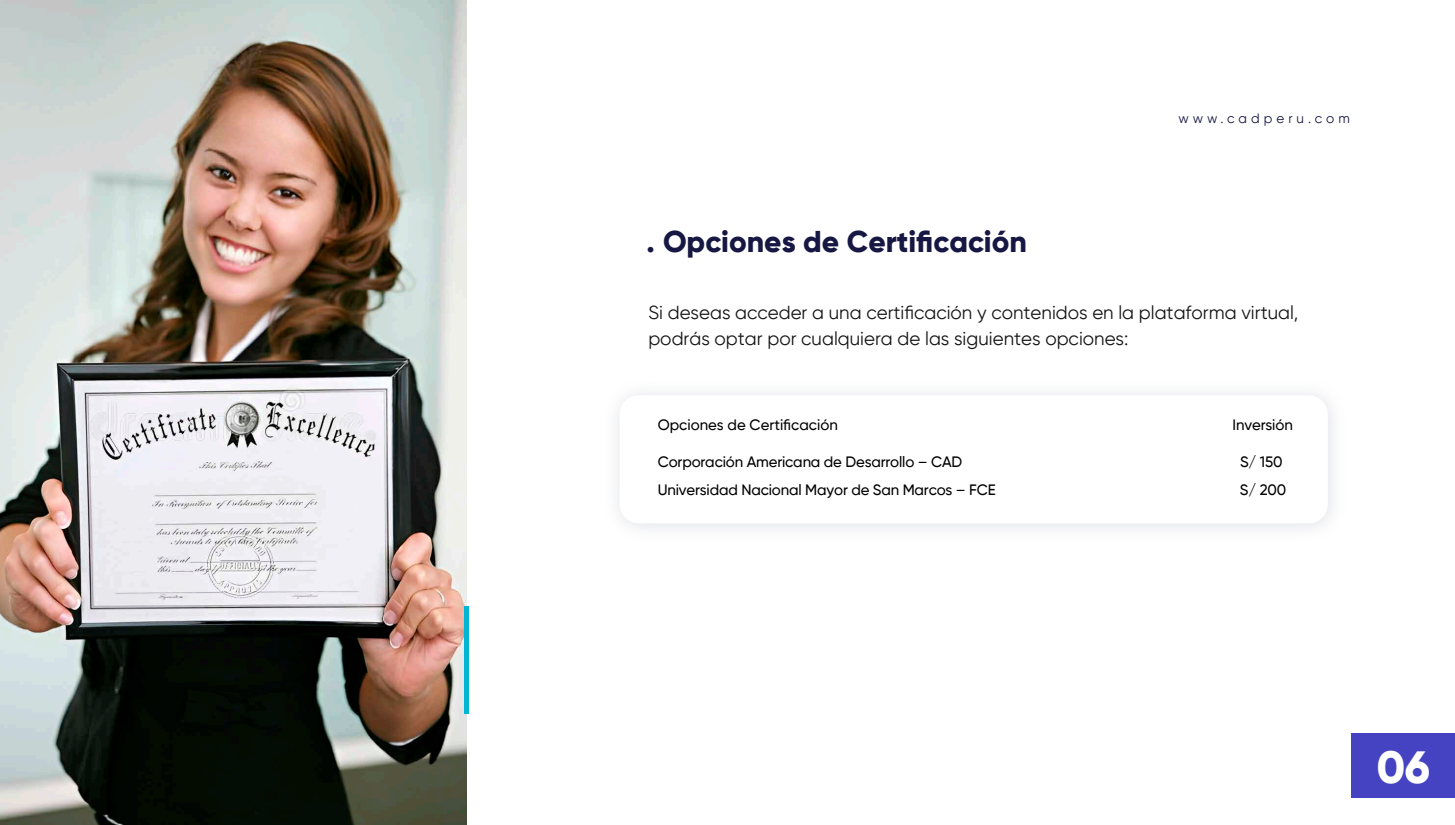
<style>
.page{position:relative;width:1455px;height:825px;background:#fff}
.page>*{position:absolute;margin:0;border:0;box-sizing:border-box;transform-origin:0 0}
.t1{font:800 45px "Gilroy";color:#fff}
.t2{font:800 30px "Gilroy";color:#171743}
.t3{font:18.75px/26.2px "Gilroy";color:#151515}
.t4{font:500 15px/27.2px "Gilroy";letter-spacing:-.01em;color:#000}
.t5{font:13.5px "Gilroy";letter-spacing:.3em;color:#171743}
</style>
<div class="page">
<img style="left:0;top:0;width:467px;height:825px">
<div style="left:1351px;top:733px;width:104px;height:65px;background:#4643c3"></div>
<div style="left:464px;top:606px;width:5px;height:108px;background:#00b6d4"></div>
<h2 class="t2" style="left:647px;top:223px;width:382px">. Opciones de Certificación</h2>
<p class="t5" style="left:1178px;top:110px;width:173px">www.cadperu.com</p>
<p class="t3" style="left:648px;top:299px;width:652px">Si deseas acceder a una certificación y contenidos en la plataforma virtual, podrás optar por cualquiera de las siguientes opciones:</p>
<p class="t4" style="left:658px;top:411px;width:182px">Opciones de Certificación</p>
<p class="t4" style="left:658px;top:448px;width:339px">Corporación Americana de Desarrollo – CAD<br>Universidad Nacional Mayor de San Marcos – FCE</p>
<p class="t4" style="left:1240px;top:448px;width:48px">S/ 150<br>S/ 200</p>
<p class="t4" style="left:1233px;top:411px;width:62px">Inversión</p>
<h1 class="t1" style="left:1377px;top:739px;width:55px">06</h1>
</div>
